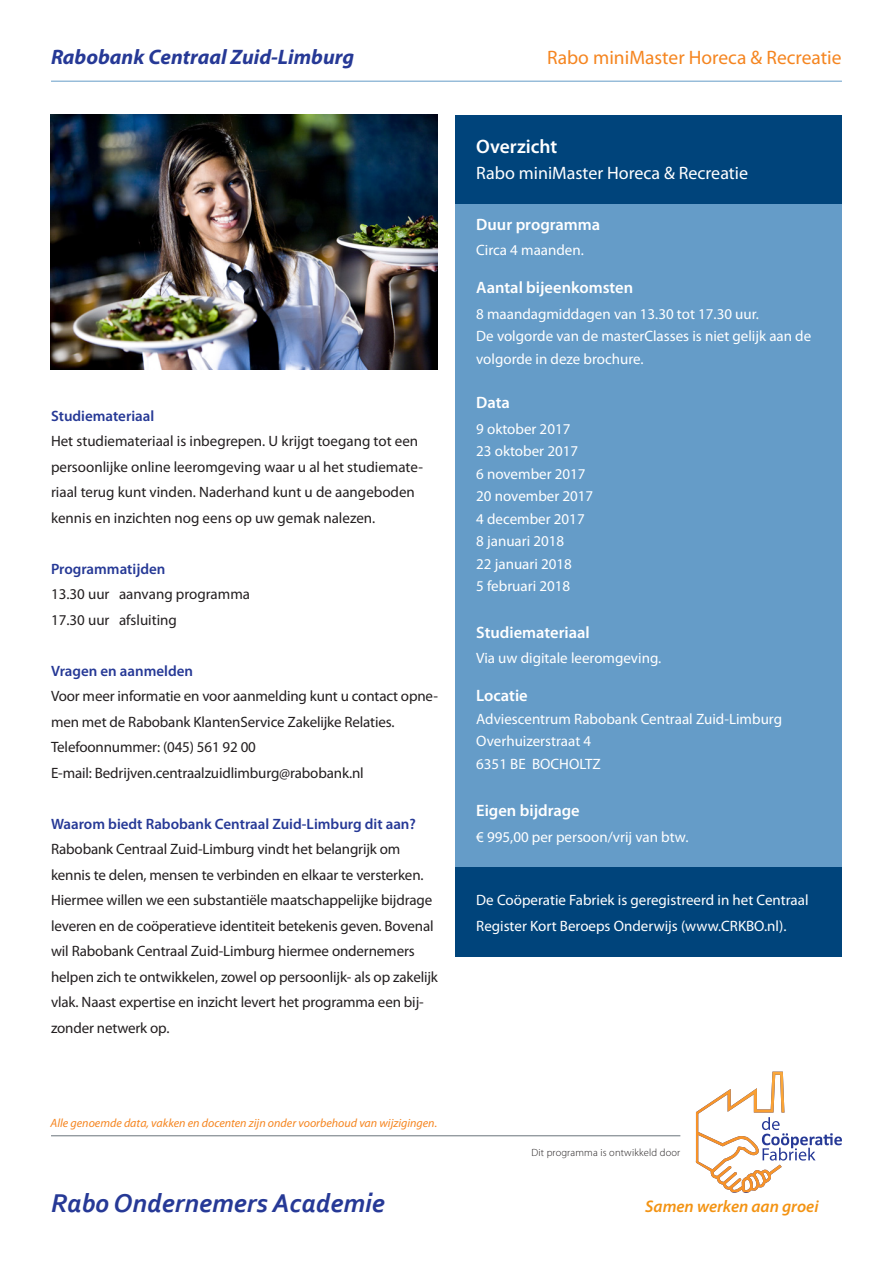
<style>
.page{position:relative;width:893px;height:1263px;background:#fff}
.page>*{position:absolute;margin:0;border:0;box-sizing:border-box;transform-origin:0 0}
.Rabo_Body{font:italic 700 27px "Corbel";color:#263996}
.t1{font:italic 700 21px "Myriad Pro";color:#263996}
.t2{font:19.5px "Myriad Pro";color:#f58520}
.Rabo_tussenkop{font:600 19.5px "Myriad Pro";color:#fff}
.Rabo_Body-2{font:18px "Myriad Pro";color:#fff}
.t3{font:italic 600 16.8px "Myriad Pro";color:#f39313}
.Rabo_tussenkop-2{font:600 16.5px "Myriad Pro";color:#fff}
.Rabo_Body-3{font:15px/25.5px "Myriad Pro";letter-spacing:-.01em;color:#231f20}
.Rabo_Body-4{font:15px/22.5px "Myriad Pro";color:#fff}
.Rabo_tussenkop-3{font:600 15px "Myriad Pro";color:#263996}
.Rabo_Body-5{font:italic 12px "Myriad Pro";color:#f58520}
.Body_Regular{font:300 10.5px "Myriad Pro";letter-spacing:.015em;color:#231f20}
</style>
<div class="page">
<div style="left:455px;top:128px;width:387px;height:816px;background:#659cc8"></div>
<div style="left:455px;top:116px;width:387px;height:88px;background:#00447b"></div>
<svg style="left:696px;top:1071px;width:146px;height:122px"></svg>
<hr style="left:51px;top:1135px;width:629px;height:1px;background:#6a747b">
<hr style="left:51px;top:81px;width:791px;height:1px;background:#659cc8">
<img style="left:51px;top:115px;width:387px;height:255px">
<div style="left:455px;top:867px;width:387px;height:90px;background:#00447b"></div>
<p class="t1" style="left:51px;top:43px;width:305px">Rabobank Centraal Zuid-Limburg</p>
<p class="t2" style="left:547px;top:45px;width:296px">Rabo miniMaster Horeca &amp; Recreatie</p>
<p class="Rabo_tussenkop-3" style="left:51px;top:406px;width:105px">Studiemateriaal</p>
<p class="Rabo_Body-3" style="left:51px;top:428px;width:373px">Het studiemateriaal is inbegrepen. U krijgt toegang tot een persoonlijke online leeromgeving waar u al het studiemate&shy;riaal terug kunt vinden. Naderhand kunt u de aangeboden kennis en inzichten nog eens op uw gemak nalezen.</p>
<p class="Rabo_tussenkop-3" style="left:51px;top:559px;width:116px">Programmatijden</p>
<p class="Rabo_Body-3" style="left:51px;top:581px;width:201px">13.30 uur aanvang programma</p>
<p class="Rabo_Body-3" style="left:51px;top:607px;width:127px">17.30 uur afsluiting</p>
<p class="Rabo_tussenkop-3" style="left:51px;top:661px;width:144px">Vragen en aanmelden</p>
<p class="Rabo_Body-3" style="left:51px;top:683px;width:388px">Voor meer informatie en voor aanmelding kunt u contact opne&shy;men met de Rabobank KlantenService Zakelijke Relaties.</p>
<p class="Rabo_Body-3" style="left:51px;top:734px;width:206px">Telefoonnummer: (045) 561 92 00</p>
<p class="Rabo_Body-3" style="left:51px;top:760px;width:314px">E-mail: Bedrijven.centraalzuidlimburg@rabobank.nl</p>
<p class="Rabo_tussenkop-3" style="left:51px;top:814px;width:366px">Waarom biedt Rabobank Centraal Zuid-Limburg dit aan?</p>
<p class="Rabo_Body-3" style="left:51px;top:836px;width:388px">Rabobank Centraal Zuid-Limburg vindt het belangrijk om kennis te delen, mensen te verbinden en elkaar te versterken.<br>Hiermee willen we een substantiële maatschappelijke bijdrage leveren en de coöperatieve identiteit betekenis geven. Bovenal wil Rabobank Centraal Zuid-Limburg hiermee ondernemers helpen zich te ontwikkelen, zowel op persoonlijk- als op zakelijk vlak. Naast expertise en inzicht levert het programma een bij&shy;zonder netwerk op.</p>
<p class="Rabo_Body-5" style="left:51px;top:1115px;width:388px">Alle genoemde data, vakken en docenten zijn onder voorbehoud van wijzigingen.</p>
<p class="Rabo_Body" style="left:51px;top:1186px;width:335px">Rabo Ondernemers Academie</p>
<p class="Rabo_tussenkop" style="left:476px;top:134px;width:83px">Overzicht</p>
<p class="Rabo_Body-2" style="left:476px;top:161px;width:273px">Rabo miniMaster Horeca &amp; Recreatie</p>
<p class="Rabo_tussenkop-2" style="left:476px;top:213px;width:125px">Duur programma</p>
<p class="Rabo_Body-4" style="left:476px;top:238px;width:109px">Circa 4 maanden.</p>
<p class="Rabo_tussenkop-2" style="left:476px;top:277px;width:158px">Aantal bijeenkomsten</p>
<p class="Rabo_Body-4" style="left:476px;top:302px;width:284px">8 maandagmiddagen van 13.30 tot 17.30 uur.</p>
<p class="Rabo_Body-4" style="left:476px;top:325px;width:336px">De volgorde van de masterClasses is niet gelijk aan de volgorde in deze brochure.</p>
<p class="Rabo_tussenkop-2" style="left:476px;top:392px;width:35px">Data</p>
<p class="Rabo_Body-4" style="left:476px;top:417px;width:96px">9 oktober 2017</p>
<p class="Rabo_Body-4" style="left:476px;top:439px;width:103px">23 oktober 2017</p>
<p class="Rabo_Body-4" style="left:476px;top:462px;width:111px">6 november 2017</p>
<p class="Rabo_Body-4" style="left:476px;top:484px;width:119px">20 november 2017</p>
<p class="Rabo_Body-4" style="left:476px;top:507px;width:110px">4 december 2017</p>
<p class="Rabo_Body-4" style="left:476px;top:529px;width:90px">8 januari 2018</p>
<p class="Rabo_Body-4" style="left:476px;top:552px;width:97px">22 januari 2018</p>
<p class="Rabo_Body-4" style="left:476px;top:574px;width:95px">5 februari 2018</p>
<p class="Rabo_tussenkop-2" style="left:476px;top:621px;width:115px">Studiemateriaal</p>
<p class="Rabo_Body-4" style="left:476px;top:646px;width:187px">Via uw digitale leeromgeving.</p>
<p class="Rabo_tussenkop-2" style="left:476px;top:685px;width:53px">Locatie</p>
<p class="Rabo_Body-4" style="left:476px;top:707px;width:307px">Adviescentrum Rabobank Centraal Zuid-Limburg</p>
<p class="Rabo_Body-4" style="left:476px;top:730px;width:116px">Overhuizerstraat 4</p>
<p class="Rabo_Body-4" style="left:476px;top:752px;width:126px">6351 BE BOCHOLTZ</p>
<p class="Rabo_tussenkop-2" style="left:476px;top:800px;width:105px">Eigen bijdrage</p>
<p class="Rabo_Body-4" style="left:476px;top:825px;width:214px">€ 995,00 per persoon/vrij van btw.</p>
<p class="Rabo_Body-4" style="left:476px;top:887px;width:334px;line-height:25.5px">De Coöperatie Fabriek is geregistreerd in het Centraal<br>Register Kort Beroeps Onderwijs (www.CRKBO.nl).</p>
<p class="Body_Regular" style="left:531px;top:1147px;width:150px">Dit programma is ontwikkeld door</p>
<p class="t3" style="left:645px;top:1195px;width:175px">Samen werken aan groei</p>
</div>
